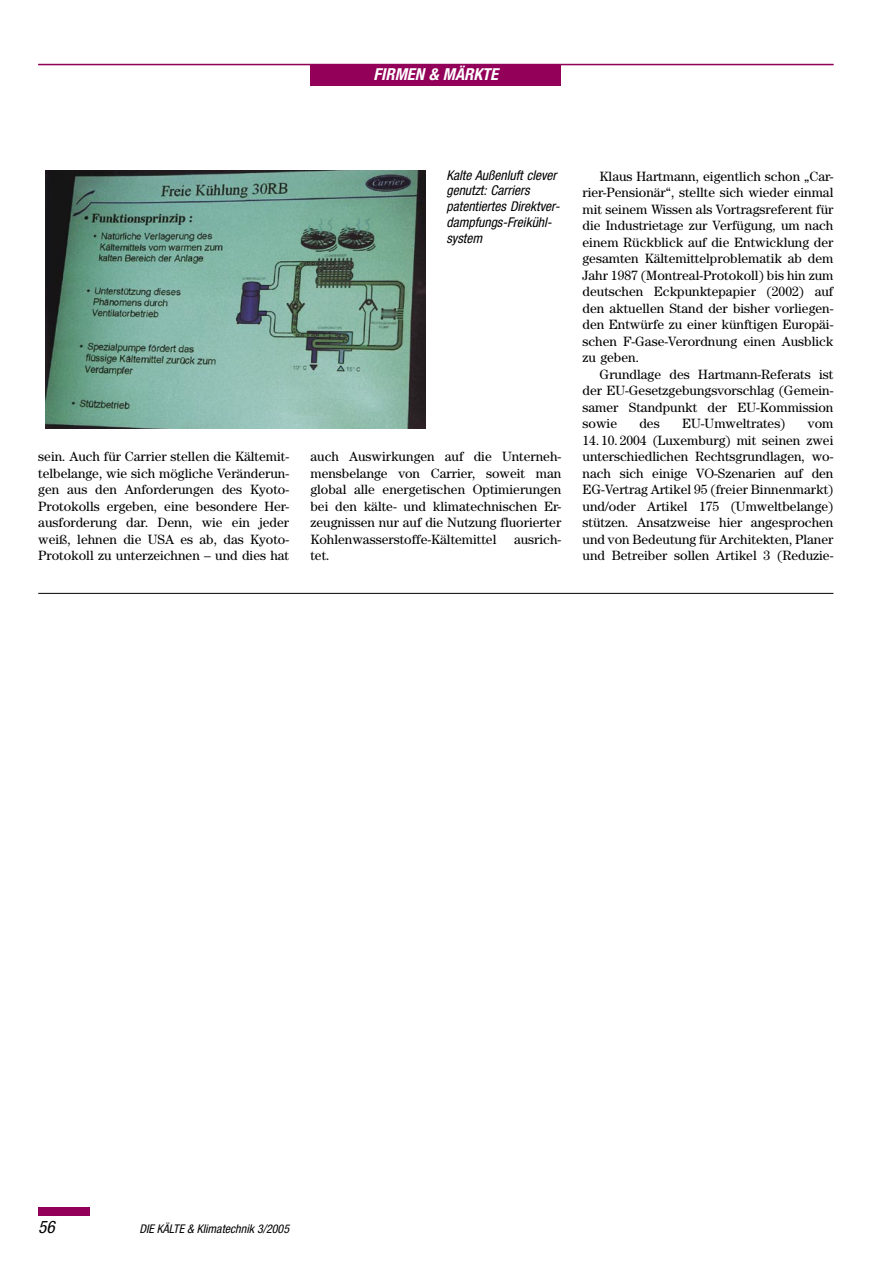
<style>
.page{position:relative;width:893px;height:1263px;background:#fff}
.page>*{position:absolute;margin:0;border:0;box-sizing:border-box;transform-origin:0 0}
.t1{font:italic condensed 17.25px "Helvetica Neue LT Std";color:#000}
.t2{font:italic 700 condensed 16.5px "Helvetica Neue LT Std";color:#fff}
.KK_05_Grundtext{font:13.5px/16.5px "Century Std";color:#000;text-align:justify}
.KK_06_Grundtext_ohne_Einzug{font:13.5px/16.5px "Century Std";color:#000;text-align:justify}
.KK_09_Bildunterschrift{font:italic condensed 13.5px/15.8px "Helvetica Neue LT Std";color:#000}
.t3{font:italic condensed 12px "Helvetica Neue LT Std";color:#000}
</style>
<div class="page">
<div style="left:310px;top:65px;width:251px;height:20px;background:#920059"></div>
<hr style="left:38px;top:64px;width:795px;height:1px;background:#920059">
<div style="left:38px;top:1208px;width:51px;height:8px;background:#920059"></div>
<img style="left:46px;top:170px;width:379px;height:258px">
<hr style="left:38px;top:593px;width:795px;height:1px;background:#000">
<p class="t2" style="left:374px;top:64px;width:126px">FIRMEN &amp; MÄRKTE</p>
<p class="KK_09_Bildunterschrift" style="left:446px;top:167px;width:115px">Kalte Außenluft clever genutzt: Carriers patentiertes Direktver&shy;dampfungs-Freikühl&shy;system</p>
<p class="KK_06_Grundtext_ohne_Einzug" style="left:38px;top:448px;width:252px">sein. Auch für Carrier stellen die Kältemit&shy;telbelange, wie sich mögliche Veränderun&shy;gen aus den Anforderungen des Kyoto-Protokolls ergeben, eine besondere Her&shy;ausforderung dar. Denn, wie ein jeder weiß, lehnen die USA es ab, das Kyoto-Protokoll zu unterzeichnen – und dies hat</p>
<p class="KK_06_Grundtext_ohne_Einzug" style="left:310px;top:448px;width:252px">auch Auswirkungen auf die Unterneh&shy;mensbelange von Carrier, soweit man global alle energetischen Optimierungen bei den kälte- und klimatechnischen Er&shy;zeugnissen nur auf die Nutzung fluorierter Kohlenwasserstoffe-Kältemittel</p>
<p class="KK_06_Grundtext_ohne_Einzug" style="left:514px;top:531px;width:49px">ausrich-</p>
<p class="KK_06_Grundtext_ohne_Einzug" style="left:310px;top:547px;width:21px">tet.</p>
<p class="KK_05_Grundtext" style="left:583px;top:168px;width:252px;text-indent:17px">Klaus Hartmann, eigentlich schon „Car&shy;rier-Pensionär“, stellte sich wieder einmal mit seinem Wissen als Vortragsreferent für die Industrietage zur Verfügung, um nach einem Rückblick auf die Entwicklung der gesamten Kältemittelproblematik ab dem Jahr 1987 (Montreal-Protokoll) bis hin zum deutschen Eckpunktepapier (2002) auf den aktuellen Stand der bisher vorliegen&shy;den Entwürfe zu einer künftigen Europäi&shy;schen F-Gase-Verordnung einen Ausblick zu geben.</p>
<p class="KK_05_Grundtext" style="left:583px;top:366px;width:252px;text-indent:17px">Grundlage des Hartmann-Referats ist der EU-Gesetzgebungsvorschlag (Gemein&shy;samer Standpunkt der EU-Kommission sowie</p>
<p class="KK_05_Grundtext" style="left:639px;top:415px;width:22px">des</p>
<p class="KK_05_Grundtext" style="left:682px;top:415px;width:105px">EU-Umweltrates)</p>
<p class="KK_05_Grundtext" style="left:808px;top:415px;width:27px">vom</p>
<p class="KK_05_Grundtext" style="left:583px;top:432px;width:252px">14. 10. 2004 (Luxemburg) mit seinen zwei unterschiedlichen Rechtsgrundlagen, wo&shy;nach sich einige VO-Szenarien auf den EG-Vertrag Artikel 95 (freier Binnenmarkt) und/oder Artikel 175 (Umweltbelange) stützen. Ansatzweise hier angesprochen und von Bedeutung für Architekten, Planer und Betreiber sollen Artikel 3 (Reduzie-</p>
<p class="t1" style="left:38px;top:1217px;width:18px">56</p>
<p class="t3" style="left:139px;top:1222px;width:151px">DIE KÄLTE &amp; Klimatechnik 3/2005</p>
</div>
